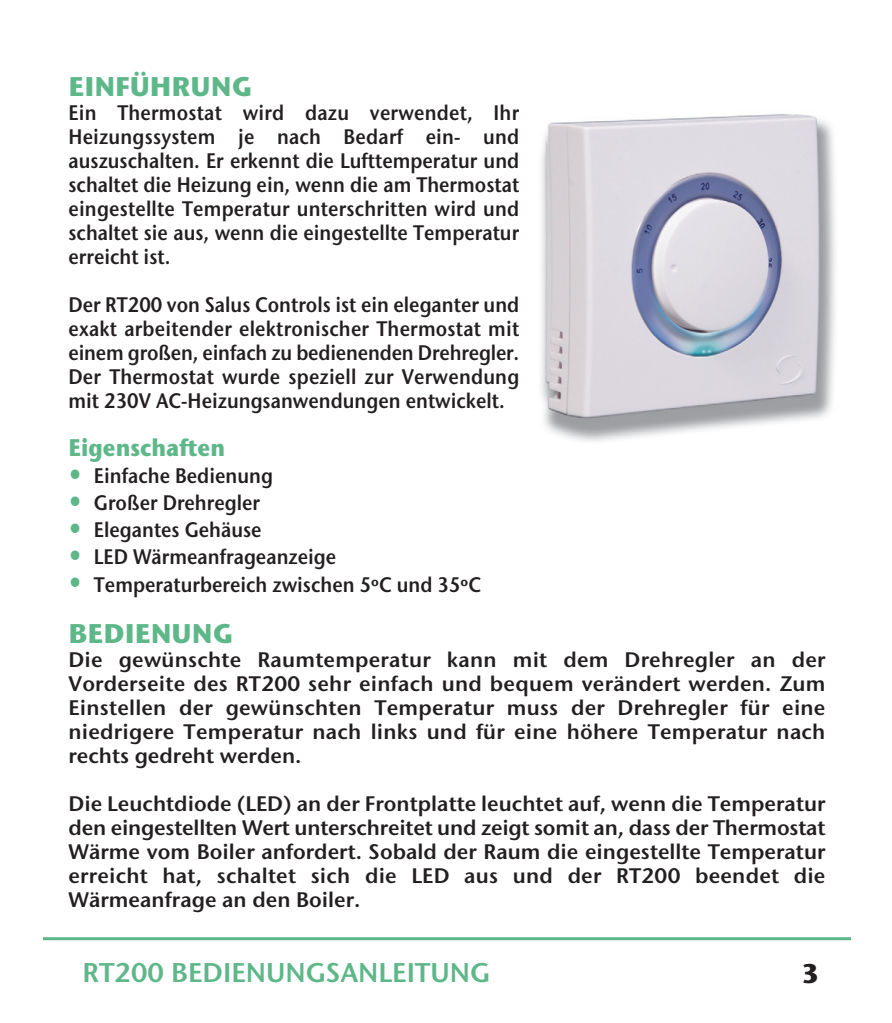
<style>
.page{position:relative;width:892px;height:1023px;background:#fff}
.page>*{position:absolute;margin:0;border:0;box-sizing:border-box;transform-origin:0 0}
.t1{font:27px "Stone Sans Sem ITCTT Semi";color:#5eb789}
.t2{font:700 27px "Stone Sans ITC";color:#5eb789}
.t3{font:700 27px "Stone Sans ITC";color:#231f20}
.t4{font:700 24px "Stone Sans ITC";color:#5eb789;scale:.9 1}
.t5{font:21px/24px "Stone Sans Sem ITCTT Semi";color:#231f20;text-align:justify;scale:.9 1}
.t6{font:21px/24px "Stone Sans Sem ITCTT Semi";color:#231f20;text-align:justify}
.s1{font-family:"Stone Sans ITC";font-weight:700;font-size:33px;color:#5eb789}
</style>
<div class="page">
<hr style="left:43px;top:937px;width:808px;height:3px;background:#5eb789">
<img style="left:541px;top:114px;width:294px;height:328px">
<p class="t2" style="left:68px;top:76px;width:185px">EINFÜHRUNG</p>
<p class="t5" style="left:68px;top:103px;width:502px">Ein Thermostat wird dazu verwendet, Ihr Heizungssystem je nach Bedarf ein- und auszuschalten. Er erkennt die Lufttemperatur und schaltet die Heizung ein, wenn die am Thermostat eingestellte Temperatur unterschritten wird und schaltet sie aus, wenn die eingestellte Temperatur erreicht ist.</p>
<p class="t5" style="left:68px;top:295px;width:502px">Der RT200 von Salus Controls ist ein eleganter und exakt arbeitender elektronischer Thermostat mit einem großen, einfach zu bedienenden Drehregler.<br>Der Thermostat wurde speziell zur Verwendung mit 230V AC-Heizungsanwendungen entwickelt.</p>
<p class="t4" style="left:68px;top:439px;width:176px">Eigenschaften</p>
<p class="t5" style="left:68px;top:466px;width:229px"><span class="s1">•</span> Einfache Bedienung</p>
<p class="t5" style="left:68px;top:493px;width:214px"><span class="s1">•</span> Großer Drehregler</p>
<p class="t5" style="left:68px;top:520px;width:216px"><span class="s1">•</span> Elegantes Gehäuse</p>
<p class="t5" style="left:68px;top:547px;width:299px"><span class="s1">•</span> LED Wärmeanfrageanzeige</p>
<p class="t5" style="left:68px;top:574px;width:460px"><span class="s1">•</span> Temperaturbereich zwischen 5ºC und 35ºC</p>
<p class="t2" style="left:68px;top:622px;width:166px">BEDIENUNG</p>
<p class="t6" style="left:68px;top:649px;width:758px">Die gewünschte Raumtemperatur kann mit dem Drehregler an der Vorderseite des RT200 sehr einfach und bequem verändert werden. Zum Einstellen der gewünschten Temperatur muss der Drehregler für eine niedrigere Temperatur nach links und für eine höhere Temperatur nach rechts gedreht werden.</p>
<p class="t6" style="left:68px;top:793px;width:758px">Die Leuchtdiode (LED) an der Frontplatte leuchtet auf, wenn die Temperatur den eingestellten Wert unterschreitet und zeigt somit an, dass der Thermostat Wärme vom Boiler anfordert. Sobald der Raum die eingestellte Temperatur erreicht hat, schaltet sich die LED aus und der RT200 beendet die Wärmeanfrage an den Boiler.</p>
<p class="t1" style="left:82px;top:962px;width:409px">RT200 BEDIENUNGSANLEITUNG</p>
<p class="t3" style="left:801px;top:962px;width:20px">3</p>
</div>
